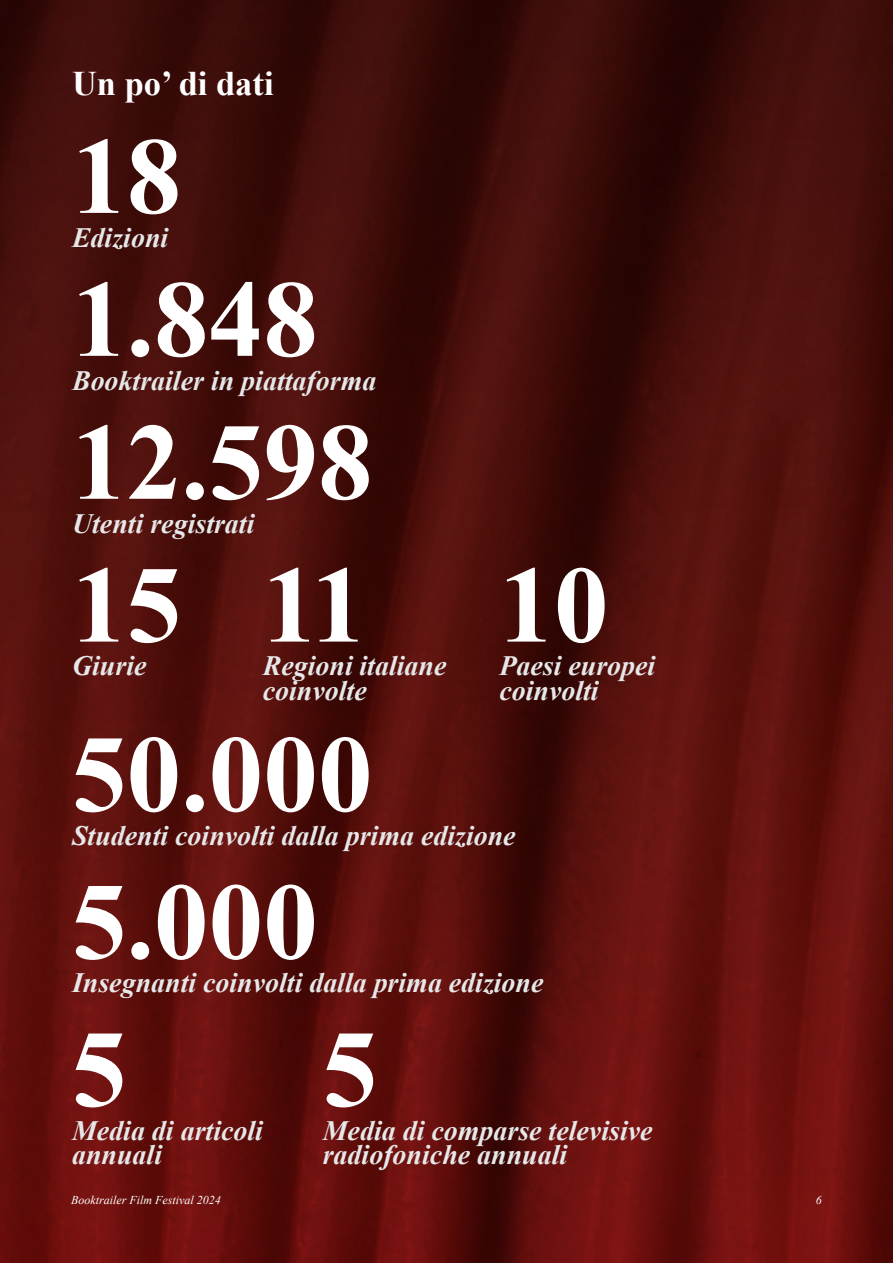
<style>
.page{position:relative;width:893px;height:1263px;background:#fff}
.page>*{position:absolute;margin:0;border:0;box-sizing:border-box;transform-origin:0 0}
.t1{font:700 109.35px/147.4px "Times New Roman";color:#fff}
.t2{font:700 34.5px "Times New Roman";color:#fff}
.t3{font:italic 700 27.9px/24.3px "Times New Roman";color:#e6e7e8}
.t4{font:italic 12px "Times New Roman";color:#fff}
.t5{font:italic 12px "Times New Roman";color:#fffffb}
</style>
<div class="page">
<img style="left:0;top:0;width:893px;height:1263px">
<p class="t2" style="left:72px;top:60px;width:203px">Un po’ di dati</p>
<h1 class="t1" style="left:72px;top:100px;width:111px">18</h1>
<p class="t3" style="left:72px;top:224px;width:98px">Edizioni</p>
<h1 class="t1" style="left:72px;top:245px;width:302px;line-height:142.9px">1.848<br>12.598</h1>
<p class="t3" style="left:72px;top:367px;width:306px">Booktrailer in piattaforma</p>
<p class="t3" style="left:72px;top:510px;width:184px">Utenti registrati</p>
<h1 class="t1" style="left:72px;top:528px;width:538px">15 11 10</h1>
<p class="t3" style="left:72px;top:653px;width:76px">Giurie</p>
<p class="t3" style="left:263px;top:653px;width:185px">Regioni italiane coinvolte</p>
<p class="t3" style="left:499px;top:653px;width:158px">Paesi europei coinvolti</p>
<h1 class="t1" style="left:72px;top:698px;width:302px">50.000<br>5.000<br>5</h1>
<p class="t3" style="left:72px;top:822px;width:445px">Studenti coinvolti dalla prima edizione</p>
<p class="t3" style="left:72px;top:970px;width:473px">Insegnanti coinvolti dalla prima edizione</p>
<h1 class="t1" style="left:323px;top:993px;width:56px">5</h1>
<p class="t3" style="left:72px;top:1117px;width:192px">Media di articoli annuali</p>
<p class="t3" style="left:323px;top:1117px;width:331px">Media di comparse televisive radiofoniche annuali</p>
<p class="t4" style="left:71px;top:1192px;width:151px">Booktrailer Film Festival 2024</p>
<p class="t5" style="left:816px;top:1192px;width:7px">6</p>
</div>
